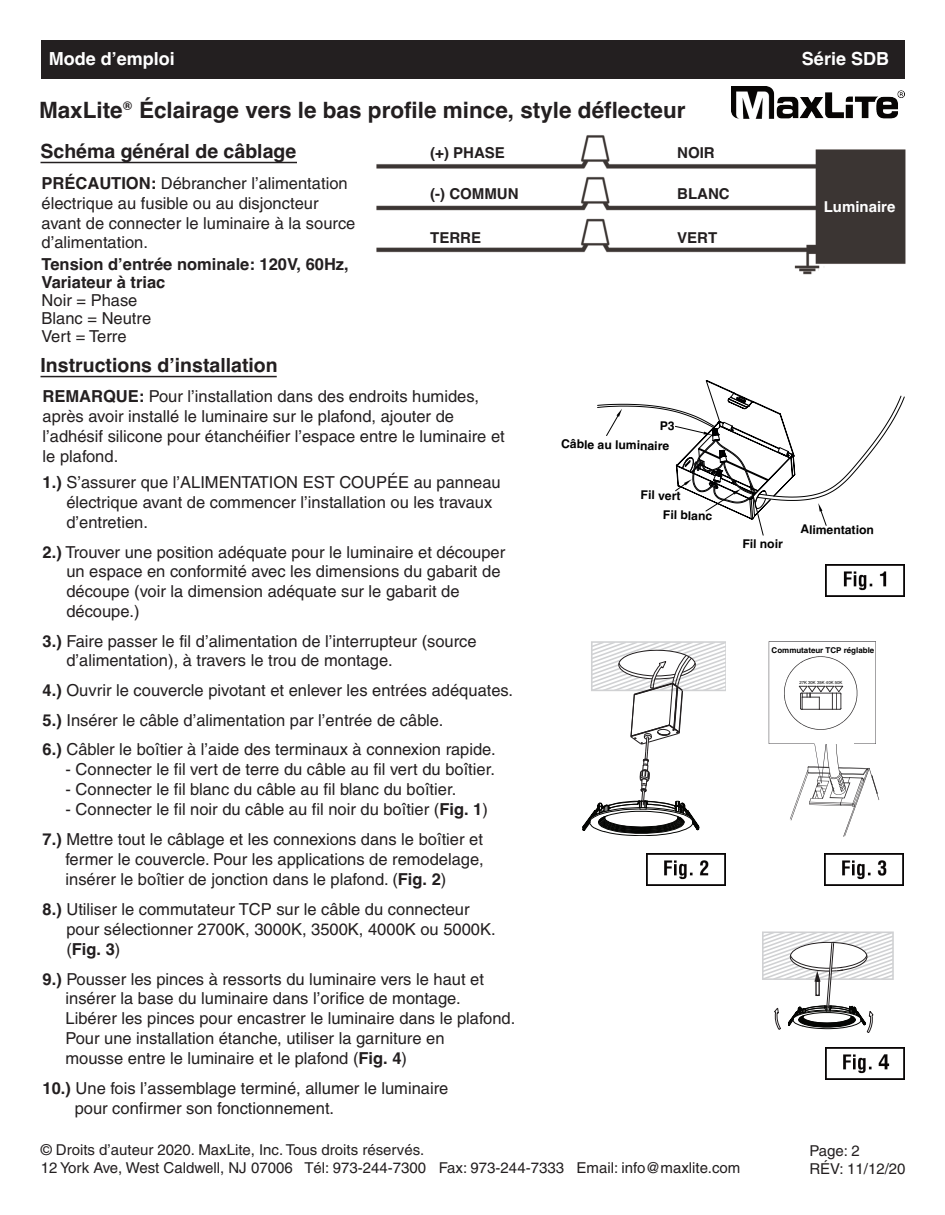
<style>
.page{position:relative;width:945px;height:1215px;background:#fff}
.page>*{position:absolute;margin:0;border:0;box-sizing:border-box;transform-origin:0 0}
.t1{font:700 22.5px "Helvetica";color:#231f20}
.t2{font:700 19.5px "Helvetica";color:#231f20}
.t3{font:700 18px "Helvetica";color:#fff}
.t4{font:16.5px/19.8px "Helvetica";color:#231f20}
.t5{font:700 16.5px/18px "Helvetica";color:#231f20}
.t6{font:15px/18px "Helvetica";color:#231f20}
.t7{font:700 15px "Helvetica";color:#231f20}
.t8{font:700 15px "Helvetica";color:#fff}
.t9{font:700 12.15px/19.5px "Helvetica";color:#000001}
.t10{font:700 12px "Helvetica";color:#231f20}
.t11{font:700 7.95px "Helvetica";color:#000001}
.t12{font:4.35px "Helvetica";color:#000001}
.s1{font-weight:700}
</style>
<div class="page">
<hr style="left:41px;top:376px;width:236px;height:1px;background:#231f20">
<hr style="left:41px;top:162px;width:256px;height:1px;background:#231f20">
<img style="left:825px;top:564px;width:79px;height:32px">
<img style="left:825px;top:1047px;width:79px;height:33px">
<img style="left:376px;top:135px;width:530px;height:140px">
<img style="left:646px;top:853px;width:79px;height:33px">
<svg style="left:583px;top:641px;width:142px;height:195px"></svg>
<div style="left:762px;top:932px;width:132px;height:48px;border:2px solid #d0d1d3"></div>
<svg style="left:763px;top:933px;width:130px;height:100px"></svg>
<img style="left:825px;top:853px;width:79px;height:33px">
<svg style="left:769px;top:641px;width:110px;height:196px"></svg>
<div style="left:822px;top:736px;width:32px;height:8px;background:#fff"></div>
<div style="left:41px;top:40px;width:864px;height:39px;background:#231f20"></div>
<img style="left:732px;top:87px;width:172px;height:31px">
<svg style="left:597px;top:380px;width:307px;height:156px"></svg>
<p class="t3" style="left:49px;top:49px;width:128px">Mode d’emploi</p>
<p class="t3" style="left:802px;top:49px;width:89px">Série SDB</p>
<h1 class="t1" style="left:39px;top:97px;width:648px">MaxLite Éclairage vers le bas profile mince, style déflecteur</h1>
<p class="t10" style="left:123px;top:99px;width:10px">®</p>
<p class="t2" style="left:40px;top:140px;width:257px">Schéma général de câblage</p>
<p class="t4" style="left:42px;top:175px;width:315px"><span class="s1">PRÉCAUTION:</span> Débrancher l’alimentation électrique au fusible ou au disjoncteur avant de connecter le luminaire à la source d’alimentation.</p>
<p class="t5" style="left:42px;top:255px;width:309px">Tension d’entrée nominale: 120V, 60Hz,<br>Variateur à triac</p>
<p class="t4" style="left:42px;top:292px;width:111px;line-height:18px">Noir = Phase<br>Blanc = Neutre<br>Vert = Terre</p>
<p class="t7" style="left:430px;top:144px;width:76px">(+) PHASE</p>
<p class="t7" style="left:430px;top:185px;width:90px">(-) COMMUN</p>
<p class="t7" style="left:430px;top:229px;width:52px">TERRE</p>
<p class="t2" style="left:40px;top:354px;width:239px">Instructions d’installation</p>
<p class="t4" style="left:43px;top:388px;width:464px"><span class="s1">REMARQUE:</span> Pour l’installation dans des endroits humides, après avoir installé le luminaire sur le plafond, ajouter de l’adhésif silicone pour étanchéifier l’espace entre le luminaire et le plafond.</p>
<p class="t4" style="left:66px;top:474px;width:436px;text-indent:-24px"><span class="s1">1.)</span> S’assurer que l’ALIMENTATION EST COUPÉE au panneau électrique avant de commencer l’installation ou les travaux d’entretien.</p>
<p class="t4" style="left:66px;top:543px;width:440px;text-indent:-24px"><span class="s1">2.)</span> Trouver une position adéquate pour le luminaire et découper un espace en conformité avec les dimensions du gabarit de découpe (voir la dimension adéquate sur le gabarit de découpe.)</p>
<p class="t4" style="left:66px;top:633px;width:412px;text-indent:-24px"><span class="s1">3.)</span> Faire passer le fil d’alimentation de l’interrupteur (source d’alimentation), à travers le trou de montage.</p>
<p class="t4" style="left:43px;top:677px;width:472px;line-height:29.7px"><span class="s1">4.)</span> Ouvrir le couvercle pivotant et enlever les entrées adéquates.<br><span class="s1">5.)</span> Insérer le câble d’alimentation par l’entrée de câble.<br><span class="s1">6.)</span> Câbler le boîtier à l’aide des terminaux à connexion rapide.</p>
<p class="t4" style="left:66px;top:761px;width:431px">- Connecter le fil vert de terre du câble au fil vert du boîtier.</p>
<p class="t4" style="left:66px;top:781px;width:392px">- Connecter le fil blanc du câble au fil blanc du boîtier.</p>
<p class="t4" style="left:43px;top:796px;width:447px;line-height:29.7px;text-indent:23px">- Connecter le fil noir du câble au fil noir du boîtier (<span class="s1">Fig. 1</span>)<br><span class="s1">7.)</span> Mettre tout le câblage et les connexions dans le boîtier et</p>
<p class="t4" style="left:66px;top:850px;width:420px;line-height:20.4px">fermer le couvercle. Pour les applications de remodelage, insérer le boîtier de jonction dans le plafond. (<span class="s1">Fig. 2</span>)</p>
<p class="t4" style="left:66px;top:900px;width:431px;text-indent:-24px"><span class="s1">8.)</span> Utiliser le commutateur TCP sur le câble du connecteur pour sélectionner 2700K, 3000K, 3500K, 4000K ou 5000K. (<span class="s1">Fig. 3</span>)</p>
<p class="t4" style="left:66px;top:970px;width:451px;text-indent:-23px"><span class="s1">9.)</span> Pousser les pinces à ressorts du luminaire vers le haut et insérer la base du luminaire dans l’orifice de montage.<br>Libérer les pinces pour encastrer le luminaire dans le plafond.<br>Pour une installation étanche, utiliser la garniture en<br>mousse entre le luminaire et le plafond (<span class="s1">Fig. 4</span>)</p>
<p class="t4" style="left:75px;top:1080px;width:375px;text-indent:-32px"><span class="s1">10.)</span> Une fois l’assemblage terminé, allumer le luminaire pour confirmer son fonctionnement.</p>
<p class="t7" style="left:677px;top:144px;width:39px">NOIR</p>
<p class="t7" style="left:677px;top:185px;width:54px">BLANC</p>
<p class="t7" style="left:677px;top:229px;width:42px">VERT</p>
<p class="t8" style="left:824px;top:198px;width:73px">Luminaire</p>
<p class="t9" style="left:561px;top:435px;width:110px;rotate:1deg">Câble au luminaire</p>
<p class="t9" style="left:664px;top:486px;width:51px;text-indent:-23px;rotate:1deg">Fil vert<br>Fil blanc</p>
<p class="t9" style="left:743px;top:534px;width:42px;rotate:1deg">Fil noir</p>
<p class="t9" style="left:801px;top:520px;width:75px;rotate:1deg">Alimentation</p>
<p class="t11" style="left:772px;top:645px;width:104px">Commutateur TCP réglable</p>
<p class="t12" style="left:799px;top:680px;width:45px">27K 30K 35K 40K 50K</p>
<p class="t6" style="left:41px;top:1142px;width:701px">© Droits d’auteur 2020. MaxLite, Inc. Tous droits réservés.<br>12 York Ave, West Caldwell, NJ 07006 Tél: 973-244-7300 Fax: 973-244-7333 Email: info@maxlite.com</p>
<p class="t6" style="left:809px;top:1143px;width:98px">Page: 2<br>RÉV: 11/12/20</p>
</div>
